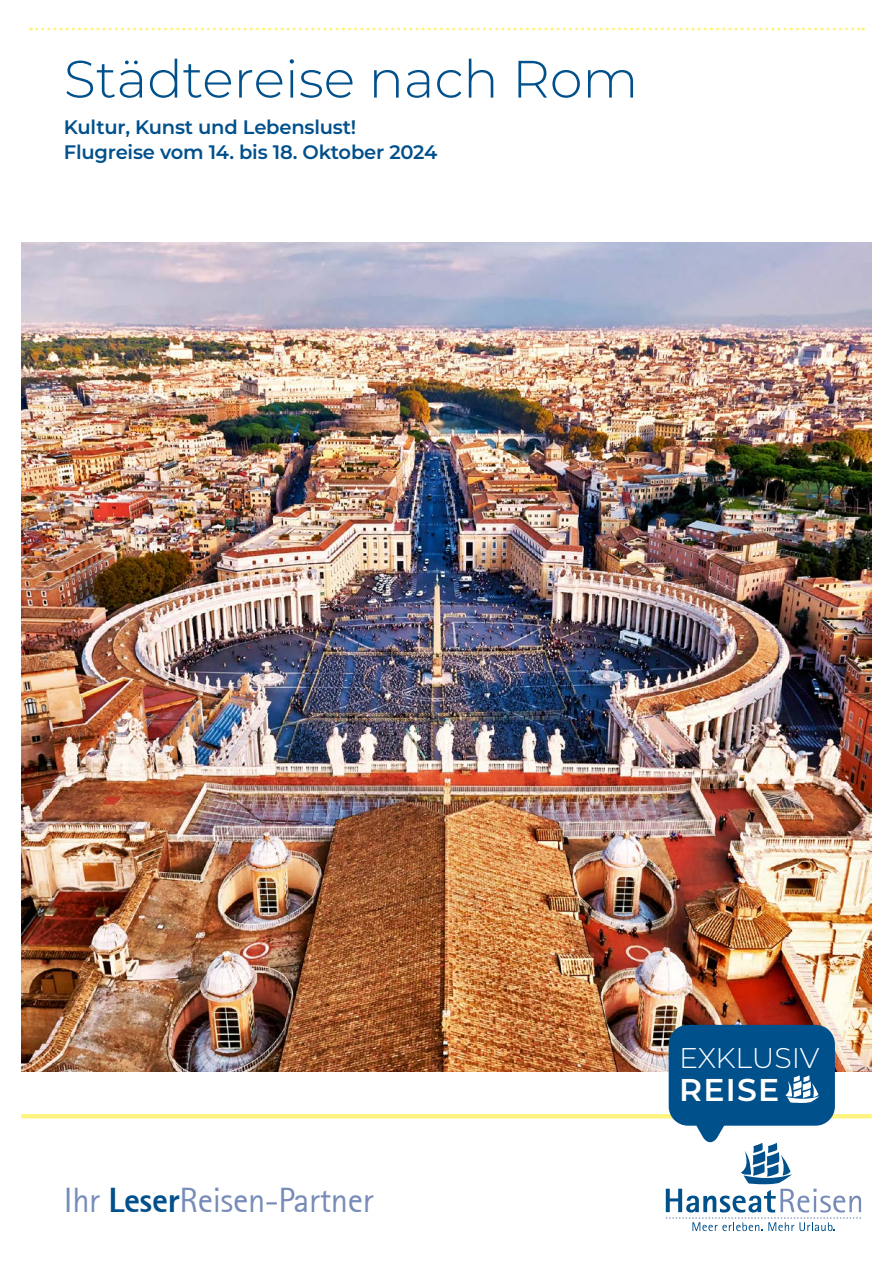
<style>
.page{position:relative;width:893px;height:1263px;background:#fff}
.page>*{position:absolute;margin:0;border:0;box-sizing:border-box;transform-origin:0 0}
.t1{font:300 52.5px "Montserrat";color:#00508c}
.t2{font:34.5px "Rotis Sans Serif";letter-spacing:-.01em;color:#768bb7}
.t3{font:600 31.5px "Montserrat";letter-spacing:.04em;color:#fff}
.t4{font:300 28.5px "Montserrat";letter-spacing:-.01em;color:#fff}
.t5{font:600 19.5px/25.5px "Montserrat";letter-spacing:-.01em;color:#00508c}
.s1{font-weight:800;color:#00508c}
</style>
<div class="page">
<svg style="left:31px;top:28px;width:832px;height:3px"></svg>
<hr style="left:21px;top:1114px;width:851px;height:4px;background:#fff482">
<img style="left:21px;top:242px;width:851px;height:829px">
<div style="left:669px;top:1025px;width:166px;height:101px;background:#00508c;border-radius:19px"></div>
<svg style="left:666px;top:1111px;width:195px;height:120px"></svg>
<svg style="left:785px;top:1075px;width:34px;height:28px"></svg>
<h1 class="t1" style="left:64px;top:43px;width:576px">Städtereise nach Rom</h1>
<p class="t5" style="left:64px;top:113px;width:375px">Kultur, Kunst und Lebenslust!<br>Flugreise vom 14. bis 18. Oktober 2024</p>
<h2 class="t2" style="left:64px;top:1180px;width:311px">Ihr <span class="s1">Leser</span>Reisen-Partner</h2>
<h3 class="t4" style="left:679px;top:1039px;width:142px">EXKLUSIV</h3>
<h3 class="t3" style="left:679px;top:1068px;width:102px">REISE</h3>
</div>
